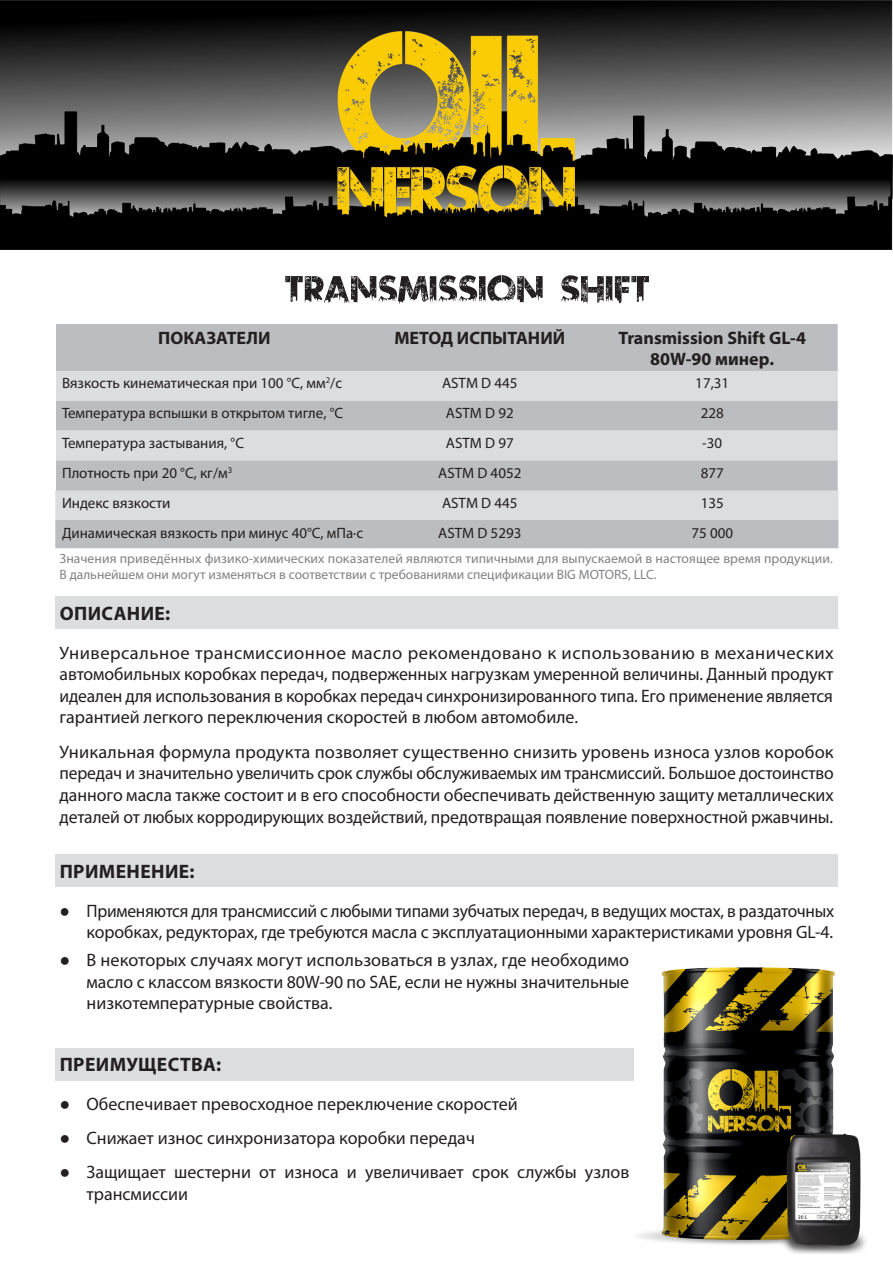
<style>
.page{position:relative;width:893px;height:1263px;background:#fff}
.page>*{position:absolute;margin:0;border:0;box-sizing:border-box;transform-origin:0 0}
.Стиль_абзаца_1{font:700 19.5px "Myriad Pro";letter-spacing:.02em;color:#231f20}
.основа{font:18px/21.6px "Myriad Pro";letter-spacing:-.005em;color:#231f20;text-align:justify}
.основа-2{font:700 18px/21.6px "Myriad Pro";color:#231f20;text-align:center}
.основа-3{font:15px "Myriad Pro";color:#231f20}
.основа-4{font:13.5px/16.2px "Myriad Pro";letter-spacing:.005em;color:#808285}
.s1{font-family:"Arial"}
</style>
<div class="page">
<img style="left:0;top:0;width:893px;height:249px">
<img style="left:638px;top:967px;width:210px;height:287px">
<div style="left:55px;top:855px;width:783px;height:32px;background:#dcdddf"></div>
<div style="left:55px;top:597px;width:783px;height:32px;background:#dcdddf"></div>
<svg style="left:285px;top:275px;width:364px;height:29px"></svg>
<img style="left:781px;top:1124px;width:85px;height:129px">
<div style="left:55px;top:1048px;width:579px;height:32px;background:#dcdddf"></div>
<hr style="left:55px;top:490px;width:318px;height:2px;background:#dcdddf">
<hr style="left:55px;top:492px;width:2px;height:28px;background:#dcdddf">
<hr style="left:55px;top:520px;width:318px;height:1px;background:#bcbdc0">
<hr style="left:55px;top:521px;width:2px;height:26px;background:#bcbdc0">
<svg style="left:56px;top:324px;width:782px;height:223px"></svg>
<hr style="left:55px;top:547px;width:318px;height:1px;background:#bcbdc0">
<hr style="left:373px;top:547px;width:214px;height:1px;background:#bcbdc0">
<hr style="left:587px;top:547px;width:251px;height:1px;background:#bcbdc0">
<p class="основа-2" style="left:158px;top:326px;width:114px">ПОКАЗАТЕЛИ</p>
<p class="основа-2" style="left:394px;top:326px;width:172px">МЕТОД ИСПЫТАНИЙ</p>
<p class="основа-2" style="left:618px;top:326px;width:189px">Transmission Shift GL-4<br>80W-90 минер.</p>
<p class="основа-3" style="left:62px;top:374px;width:282px">Вязкость кинематическая при 100 °С, мм<sup>2</sup>/с</p>
<p class="основа-3" style="left:442px;top:374px;width:77px">ASTM D 445</p>
<p class="основа-3" style="left:695px;top:374px;width:35px">17,31</p>
<p class="основа-3" style="left:62px;top:404px;width:283px">Температура вспышки в открытом тигле, °С</p>
<p class="основа-3" style="left:446px;top:404px;width:69px">ASTM D 92</p>
<p class="основа-3" style="left:701px;top:404px;width:25px">228</p>
<p class="основа-3" style="left:62px;top:434px;width:184px">Температура застывания, °С</p>
<p class="основа-3" style="left:446px;top:434px;width:69px">ASTM D 97</p>
<p class="основа-3" style="left:702px;top:434px;width:21px">-30</p>
<p class="основа-3" style="left:62px;top:463px;width:172px">Плотность при 20 °С, кг/м<sup>3</sup></p>
<p class="основа-3" style="left:438px;top:463px;width:85px">ASTM D 4052</p>
<p class="основа-3" style="left:701px;top:463px;width:25px">877</p>
<p class="основа-3" style="left:62px;top:494px;width:110px">Индекс вязкости</p>
<p class="основа-3" style="left:442px;top:494px;width:77px">ASTM D 445</p>
<p class="основа-3" style="left:701px;top:494px;width:25px">135</p>
<p class="основа-3" style="left:62px;top:524px;width:303px">Динамическая вязкость при минус 40°С, мПа·с</p>
<p class="основа-3" style="left:438px;top:524px;width:85px">ASTM D 5293</p>
<p class="основа-3" style="left:691px;top:524px;width:43px">75 000</p>
<p class="основа-4" style="left:60px;top:550px;width:775px">Значения приведённых физико-химических показателей являются типичными для выпускаемой в настоящее время продукции.<br>В дальнейшем они могут изменяться в соответствии с требованиями спецификации BIG MOTORS, LLC.</p>
<p class="Стиль_абзаца_1" style="left:60px;top:601px;width:112px">ОПИСАНИЕ:</p>
<p class="основа" style="left:60px;top:641px;width:776px">Универсальное трансмиссионное масло рекомендовано к использованию в механических автомобильных коробках передач, подверженных нагрузкам умеренной величины. Данный продукт идеален для использования в коробках передач синхронизированного типа. Его применение является гарантией легкого переключения скоростей в любом автомобиле.</p>
<p class="основа" style="left:60px;top:741px;width:776px">Уникальная формула продукта позволяет существенно снизить уровень износа узлов коробок передач и значительно увеличить срок службы обслуживаемых им трансмиссий. Большое достоинство данного масла также состоит и в его способности обеспечивать действенную защиту металлических деталей от любых корродирующих воздействий, предотвращая появление поверхностной ржавчины.</p>
<p class="Стиль_абзаца_1" style="left:60px;top:858px;width:136px">ПРИМЕНЕНИЕ:</p>
<p class="основа" style="left:60px;top:899px;width:776px;text-align:right"><span class="s1">●</span> Применяются для трансмиссий с любыми типами зубчатых передач, в ведущих мостах, в раздаточных коробках, редукторах, где требуются масла с эксплуатационными характеристиками уровня GL‑4.</p>
<p class="основа" style="left:87px;top:949px;width:544px;text-indent:-27px"><span class="s1">●</span> В некоторых случаях могут использоваться в узлах, где необходимо масло с классом вязкости 80W‑90 по SAE, если не нужны значительные низкотемпературные свойства.</p>
<p class="Стиль_абзаца_1" style="left:60px;top:1052px;width:163px">ПРЕИМУЩЕСТВА:</p>
<p class="основа" style="left:60px;top:1092px;width:460px"><span class="s1">●</span> Обеспечивает превосходное переключение скоростей</p>
<p class="основа" style="left:60px;top:1127px;width:417px"><span class="s1">●</span> Снижает износ синхронизатора коробки передач</p>
<p class="основа" style="left:87px;top:1161px;width:544px;text-indent:-27px"><span class="s1">●</span> Защищает шестерни от износа и увеличивает срок службы узлов трансмиссии</p>
</div>
